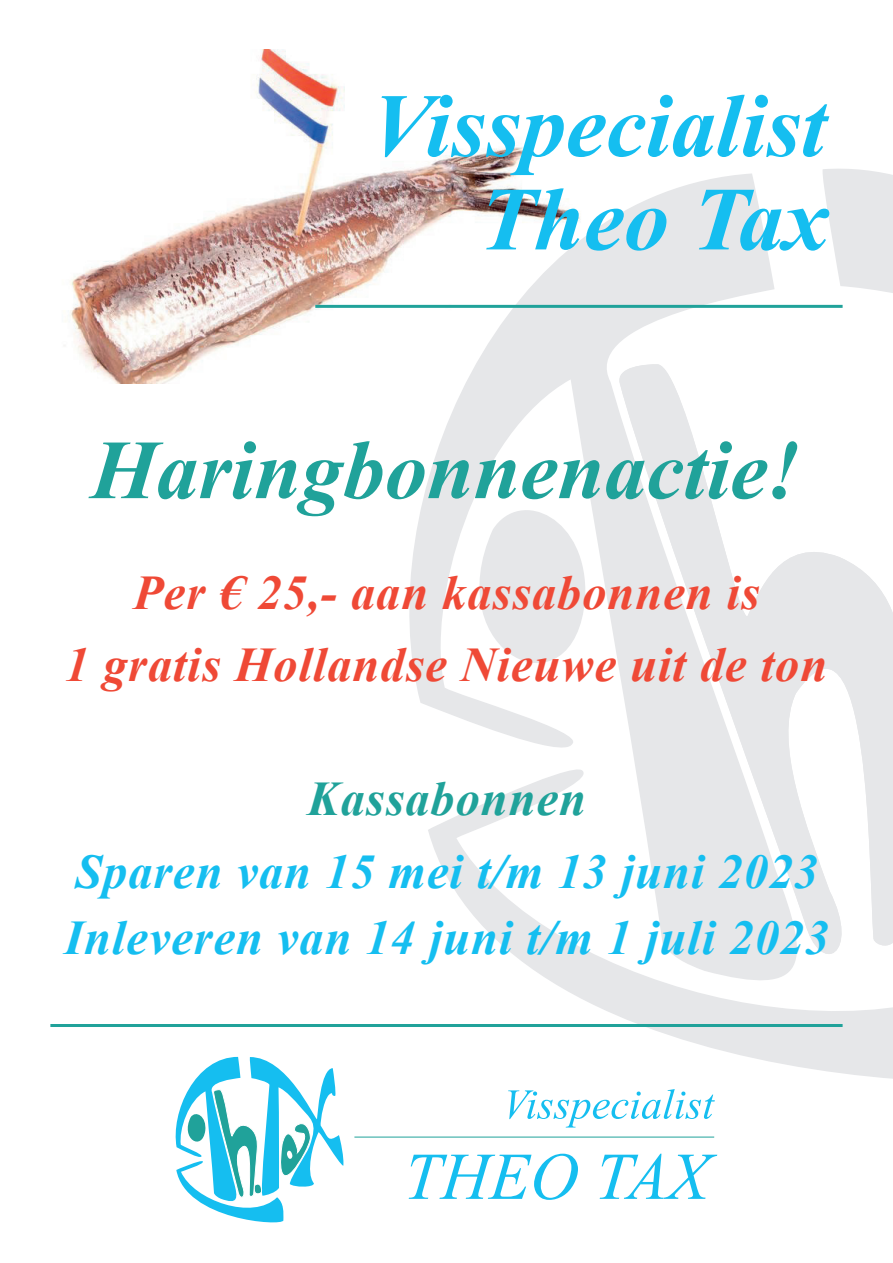
<style>
.page{position:relative;width:893px;height:1263px;background:#fff}
.page>*{position:absolute;margin:0;border:0;box-sizing:border-box;transform-origin:0 0}
.t1{font:italic 700 90px "Times New Roman";color:#15bef0}
.t2{font:italic 700 84px "Times New Roman";color:#20a29a}
.t3{font:italic 700 48.3px/66.6px "Times New Roman";letter-spacing:.02em;color:#15bef0}
.t4{font:italic 700 48.3px "Times New Roman";letter-spacing:.02em;color:#ef4936}
.t5{font:italic 700 48.3px "Times New Roman";letter-spacing:.02em;color:#20a29a}
</style>
<div class="page">
<img style="left:64px;top:49px;width:470px;height:335px">
<svg style="left:583px;top:999px;width:310px;height:80px;fill:#e6e7e9"></svg>
<svg style="left:369px;top:173px;width:442px;height:826px"></svg>
<svg style="left:820px;top:169px;width:73px;height:139px;fill:#e6e7e9"></svg>
<svg style="left:615px;top:364px;width:278px;height:615px;fill:#e6e7e9"></svg>
<svg style="left:437px;top:486px;width:152px;height:234px"></svg>
<hr style="left:315px;top:305px;width:527px;height:3px;background:#20a29a">
<hr style="left:50px;top:1024px;width:792px;height:3px;background:#20a29a">
<svg style="left:508px;top:1089px;width:207px;height:38px"></svg>
<svg style="left:409px;top:1154px;width:169px;height:46px"></svg>
<svg style="left:600px;top:1154px;width:117px;height:45px"></svg>
<hr style="left:354px;top:1137px;width:360px;height:1px;background:#20a29a">
<svg style="left:175px;top:1057px;width:169px;height:166px"></svg>
<h1 class="t1" style="left:371px;top:63px;width:457px">Visspecialist</h1>
<h1 class="t1" style="left:479px;top:157px;width:351px">Theo Tax</h1>
<h2 class="t2" style="left:91px;top:411px;width:711px">Haringbonnenactie!</h2>
<p class="t4" style="left:133px;top:559px;width:628px">Per € 25,- aan kassabonnen is</p>
<p class="t4" style="left:65px;top:631px;width:764px">1 gratis Hollandse Nieuwe uit de ton</p>
<p class="t5" style="left:307px;top:765px;width:280px">Kassabonnen</p>
<p class="t3" style="left:64px;top:837px;width:766px">Sparen van 15 mei t/m 13 juni 2023<br>Inleveren van 14 juni t/m 1 juli 2023</p>
</div>
